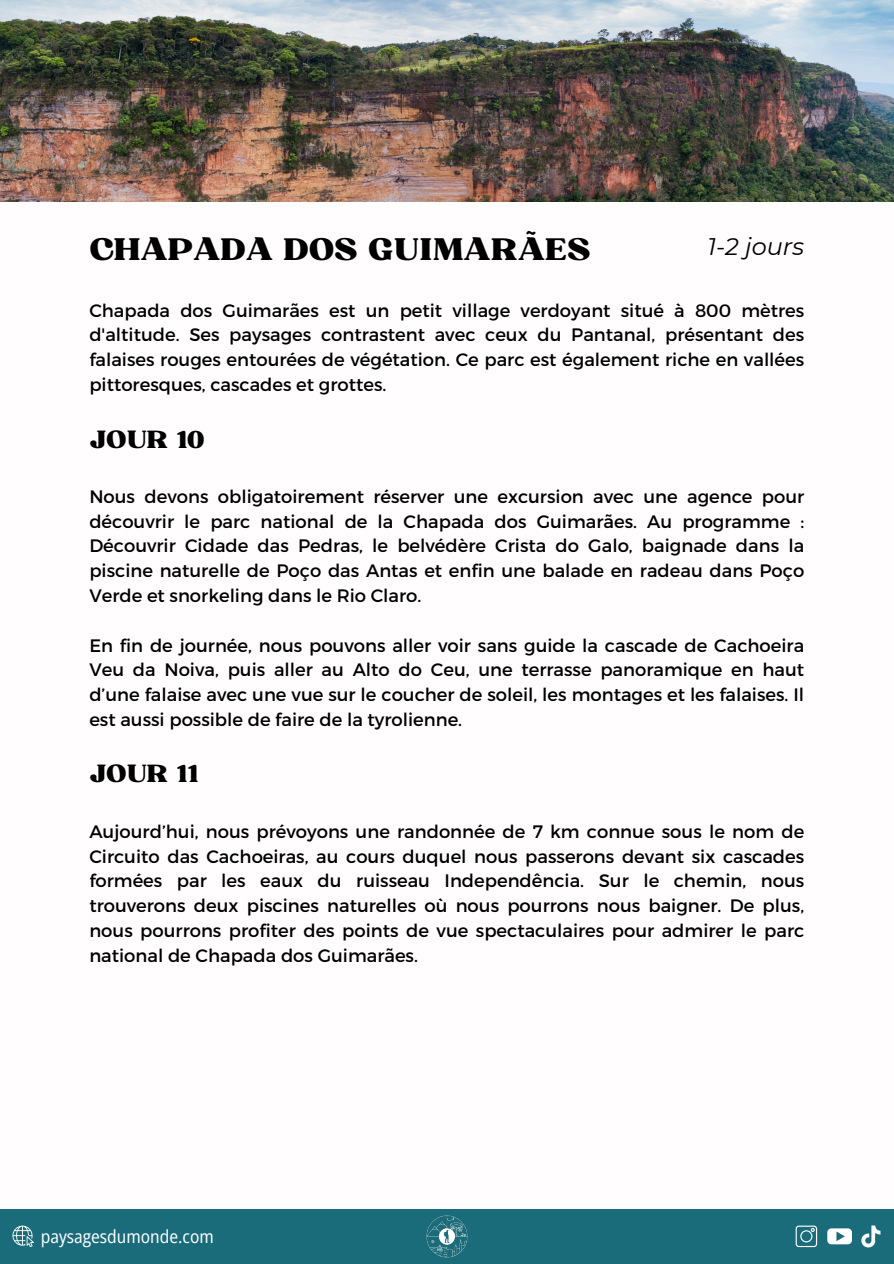
<style>
.page{position:relative;width:894px;height:1264px;background:#fff}
.page>*{position:absolute;margin:0;border:0;box-sizing:border-box;transform-origin:0 0}
.t1{font:30px "Bugaki";color:#000}
.t2{font:24px "Bugaki";color:#000}
.t3{font:italic 24px "Montserrat";color:#000}
.t4{font:18px/24.8px "Montserrat";color:#000;text-align:justify}
.t5{font:semi-condensed 18px "Open Sans";color:#fff}
</style>
<div class="page">
<div style="left:0;top:1209px;width:893px;height:54px;background:#1b6c7a"></div>
<img style="left:426px;top:1215px;width:41px;height:42px">
<svg style="left:12px;top:1225px;width:22px;height:21px"></svg>
<svg style="left:827px;top:1228px;width:24px;height:16px"></svg>
<svg style="left:795px;top:1225px;width:21px;height:21px"></svg>
<img style="left:861px;top:1225px;width:19px;height:21px">
<img style="left:0;top:0;width:893px;height:201px">
<h2 class="t1" style="left:89px;top:230px;width:503px">CHAPADA DOS GUIMARÃES</h2>
<p class="t3" style="left:707px;top:231px;width:98px">1-2 jours</p>
<p class="t4" style="left:89px;top:297px;width:716px">Chapada dos Guimarães est un petit village verdoyant situé à 800 mètres d'altitude. Ses paysages contrastent avec ceux du Pantanal, présentant des falaises rouges entourées de végétation. Ce parc est également riche en vallées pittoresques, cascades et grottes.</p>
<p class="t2" style="left:89px;top:424px;width:117px">JOUR 10</p>
<h2 class="t4" style="left:89px;top:483px;width:716px">Nous devons obligatoirement réserver une excursion avec une agence pour découvrir le parc national de la Chapada dos Guimarães. Au programme :<br>Découvrir Cidade das Pedras, le belvédère Crista do Galo, baignade dans la piscine naturelle de Poço das Antas et enfin une balade en radeau dans Poço Verde et snorkeling dans le Rio Claro.</h2>
<p class="t4" style="left:89px;top:632px;width:716px">En fin de journée, nous pouvons aller voir sans guide la cascade de Cachoeira Veu da Noiva, puis aller au Alto do Ceu, une terrasse panoramique en haut d’une falaise avec une vue sur le coucher de soleil, les montages et les falaises. Il est aussi possible de faire de la tyrolienne.</p>
<p class="t2" style="left:89px;top:759px;width:110px">JOUR 11</p>
<p class="t4" style="left:89px;top:818px;width:716px">Aujourd’hui, nous prévoyons une randonnée de 7 km connue sous le nom de Circuito das Cachoeiras, au cours duquel nous passerons devant six cascades formées par les eaux du ruisseau Independência. Sur le chemin, nous trouverons deux piscines naturelles où nous pourrons nous baigner. De plus, nous pourrons profiter des points de vue spectaculaires pour admirer le parc national de Chapada dos Guimarães.</p>
<p class="t5" style="left:41px;top:1223px;width:174px">paysagesdumonde.com</p>
</div>
